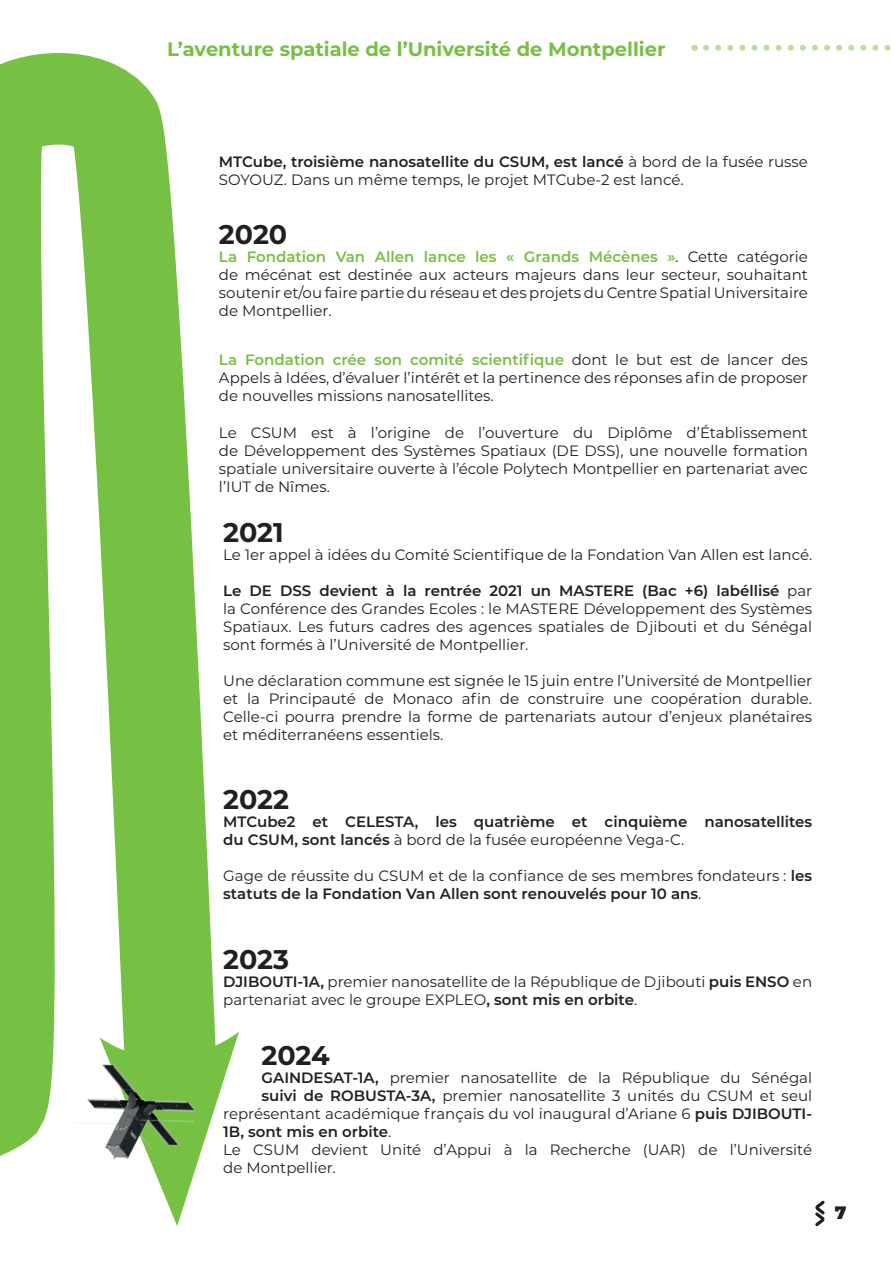
<style>
.page{position:relative;width:893px;height:1263px;background:#fff}
.page>*{position:absolute;margin:0;border:0;box-sizing:border-box;transform-origin:0 0}
.t1{font:700 27px "Montserrat";color:#231f20}
.t2{font:700 19.5px "Montserrat";color:#76c043}
.t3{font:900 18px "Montserrat";color:#231f20}
.t4{font:15px/18px "Montserrat";color:#231f20;text-align:justify}
.t5{font:600 15px/18px "Montserrat";color:#231f20}
.s1{font-weight:600}
.s2{font-weight:600;color:#76c043}
.s3{font-weight:400}
</style>
<div class="page">
<svg style="left:0;top:53px;width:215px;height:1103px"></svg>
<svg style="left:100px;top:1032px;width:139px;height:194px"></svg>
<img style="left:65px;top:1056px;width:139px;height:124px">
<svg style="left:815px;top:1201px;width:9px;height:25px"></svg>
<svg style="left:706px;top:45px;width:185px;height:6px"></svg>
<h2 class="t2" style="left:167px;top:35px;width:500px">L’aventure spatiale de l’Université de Montpellier</h2>
<p class="t4" style="left:219px;top:152px;width:590px"><span class="s1">MTCube, troisième nanosatellite du CSUM, est lancé</span> à bord de la fusée russe<br>SOYOUZ. Dans un même temps, le projet MTCube-2 est lancé.</p>
<h1 class="t1" style="left:219px;top:215px;width:70px">2020</h1>
<p class="t4" style="left:219px;top:247px;width:590px"><span class="s2">La Fondation Van Allen lance les « Grands Mécènes »</span>. Cette catégorie de mécénat est destinée aux acteurs majeurs dans leur secteur, souhaitant soutenir et/ou faire partie du réseau et des projets du Centre Spatial Universitaire de Montpellier.</p>
<p class="t4" style="left:219px;top:351px;width:590px"><span class="s2">La Fondation crée son comité scientifique</span> dont le but est de lancer des Appels à Idées, d’évaluer l’intérêt et la pertinence des réponses afi n de proposer de nouvelles missions nanosatellites.</p>
<p class="t4" style="left:219px;top:423px;width:590px">Le CSUM est à l’origine de l’ouverture du Diplôme d’Établissement de Développement des Systèmes Spatiaux (DE DSS), une nouvelle formation spatiale universitaire ouverte à l’école Polytech Montpellier en partenariat avec l’IUT de Nîmes.</p>
<h1 class="t1" style="left:223px;top:513px;width:62px">2021</h1>
<p class="t4" style="left:223px;top:545px;width:590px">Le 1er appel à idées du Comité Scientifique de la Fondation Van Allen est lancé.</p>
<p class="t4" style="left:223px;top:581px;width:590px"><span class="s1">Le DE DSS devient à la rentrée 2021 un MASTERE (Bac +6) labéllisé</span> par la Conférence des Grandes Ecoles : le MASTERE Développement des Systèmes Spatiaux. Les futurs cadres des agences spatiales de Djibouti et du Sénégal sont formés à l’Université de Montpellier.</p>
<p class="t4" style="left:223px;top:671px;width:590px">Une déclaration commune est signée le 15 juin entre l’Université de Montpellier et la Principauté de Monaco afi n de construire une coopération durable.<br>Celle-ci pourra prendre la forme de partenariats autour d’enjeux planétaires et méditerranéens essentiels.</p>
<h1 class="t1" style="left:223px;top:780px;width:67px">2022</h1>
<p class="t5" style="left:223px;top:812px;width:590px">MTCube2 et CELESTA, les quatrième et cinquième nanosatellites du CSUM, sont lancés <span class="s3">à bord de la fusée européenne Vega-C.</span></p>
<p class="t4" style="left:223px;top:866px;width:590px">Gage de réussite du CSUM et de la confiance de ses membres fondateurs : <span class="s1">les statuts de la Fondation Van Allen sont renouvelés pour 10 ans</span>.</p>
<h1 class="t1" style="left:223px;top:940px;width:67px">2023</h1>
<p class="t4" style="left:223px;top:972px;width:590px"><span class="s1">DJIBOUTI-1A,</span> premier nanosatellite de la République de Djibouti <span class="s1">puis ENSO</span> en partenariat avec le groupe EXPLEO<span class="s1">, sont mis en orbite</span>.</p>
<h1 class="t1" style="left:261px;top:1036px;width:70px">2024</h1>
<p class="t4" style="left:261px;top:1068px;width:552px"><span class="s1">GAINDESAT-1A,</span> premier nanosatellite de la République du Sénégal</p>
<p class="t4" style="left:261px;top:1086px;width:552px"><span class="s1">suivi de ROBUSTA-3A,</span> premier nanosatellite 3 unités du CSUM et seul</p>
<p class="t4" style="left:223px;top:1104px;width:590px">représentant académique français du vol inaugural d’Ariane 6 <span class="s1">puis DJIBOUTI-</span></p>
<p class="t5" style="left:223px;top:1122px;width:170px">1B, sont mis en orbite<span class="s3">.</span></p>
<p class="t4" style="left:223px;top:1140px;width:590px">Le CSUM devient Unité d’Appui à la Recherche (UAR) de l’Université</p>
<p class="t4" style="left:223px;top:1158px;width:114px">de Montpellier.</p>
<p class="t3" style="left:835px;top:1199px;width:13px">7</p>
</div>
